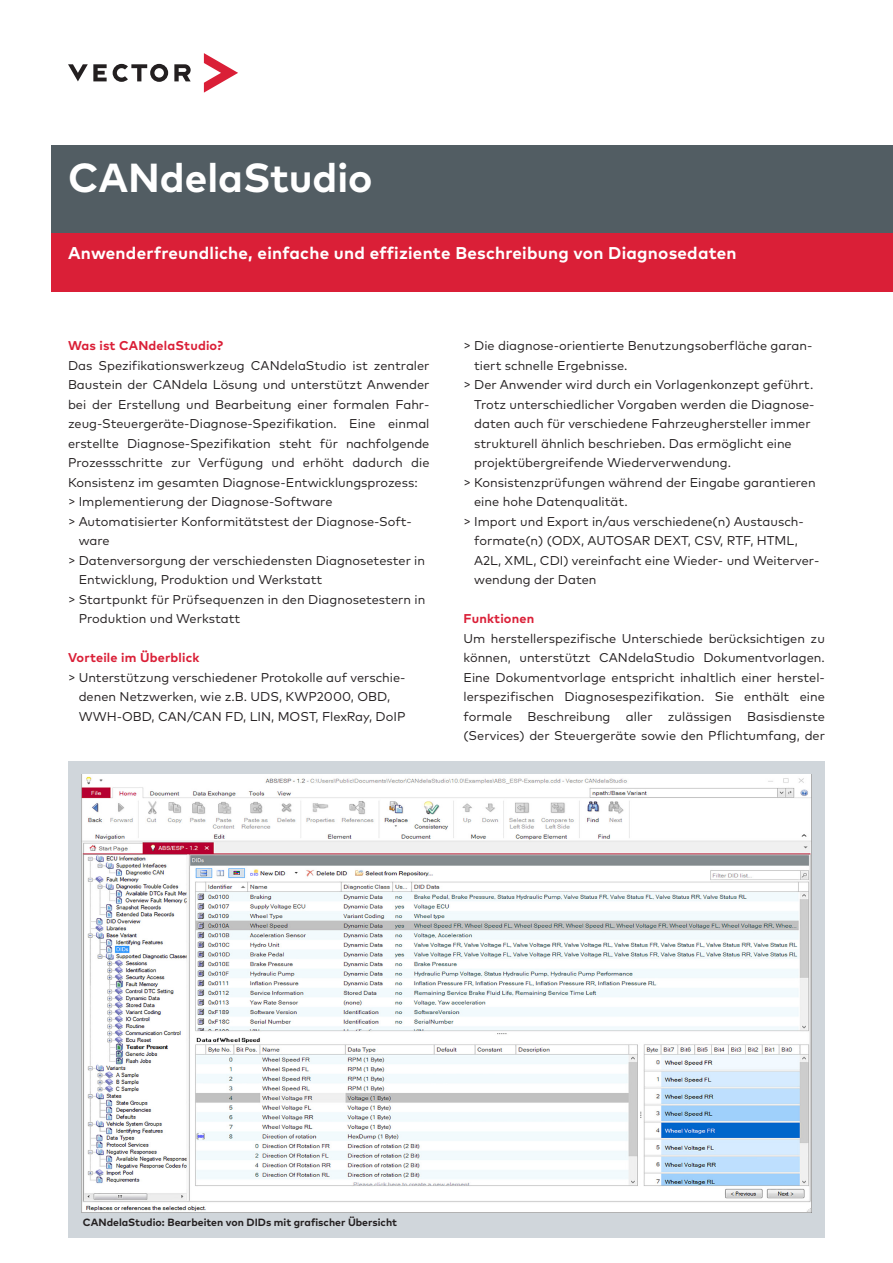
<style>
.page{position:relative;width:893px;height:1263px;background:#fff}
.page>*{position:absolute;margin:0;border:0;box-sizing:border-box;transform-origin:0 0}
.t1{font:700 40.5px "Mark Pro";color:#fff}
.t2{font:700 17.1px "Mark Pro";letter-spacing:.015em;color:#fff}
.t3{font:12.75px/19.5px "Mark Pro";color:#231f20}
.t4{font:700 12.75px "Mark Pro";letter-spacing:.015em;color:#da1f37}
.t5{font:700 10.5px "Mark Pro";color:#231f20}
</style>
<div class="page">
<svg style="left:204px;top:53px;width:34px;height:40px"></svg>
<svg style="left:68px;top:64px;width:123px;height:18px"></svg>
<div style="left:51px;top:146px;width:842px;height:87px;background:#525d63"></div>
<div style="left:51px;top:233px;width:842px;height:58px;background:#da1f37"></div>
<div style="left:68px;top:761px;width:757px;height:476px;background:#d0d6db"></div>
<img style="left:82px;top:774px;width:729px;height:438px">
<h1 class="t1" style="left:68px;top:146px;width:306px">CANdelaStudio</h1>
<h2 class="t2" style="left:68px;top:240px;width:670px">Anwenderfreundliche, einfache und effiziente Beschreibung von Diagnosedaten</h2>
<p class="t4" style="left:68px;top:336px;width:157px">Was ist CANdelaStudio?</p>
<p class="t3" style="left:68px;top:354px;width:363px">Das Spezifikationswerkzeug CANdelaStudio ist zentraler</p>
<p class="t3" style="left:68px;top:374px;width:363px">Baustein der CANdela Lösung und unterstützt Anwender</p>
<p class="t3" style="left:68px;top:393px;width:363px">bei der Erstellung und Bearbeitung einer formalen Fahr-</p>
<p class="t3" style="left:68px;top:413px;width:363px">zeug-Steuergeräte-Diagnose-Spezifikation. Eine einmal</p>
<p class="t3" style="left:68px;top:432px;width:363px">erstellte Diagnose-Spezifikation steht für nachfolgende</p>
<p class="t3" style="left:68px;top:452px;width:363px">Prozessschritte zur Verfügung und erhöht dadurch die</p>
<p class="t3" style="left:68px;top:471px;width:351px">Konsistenz im gesamten Diagnose-Entwicklungsprozess:</p>
<p class="t3" style="left:68px;top:491px;width:266px">&gt; Implementierung der Diagnose-Software</p>
<p class="t3" style="left:68px;top:510px;width:345px">&gt; Automatisierter Konformitätstest der Diagnose-Soft-</p>
<p class="t3" style="left:79px;top:530px;width:32px">ware</p>
<p class="t3" style="left:68px;top:549px;width:359px">&gt; Datenversorgung der verschiedensten Diagnosetester in</p>
<p class="t3" style="left:79px;top:569px;width:245px">Entwicklung, Produktion und Werkstatt</p>
<p class="t3" style="left:68px;top:588px;width:359px">&gt; Startpunkt für Prüfsequenzen in den Diagnosetestern in</p>
<p class="t3" style="left:79px;top:608px;width:163px">Produktion und Werkstatt</p>
<p class="t4" style="left:68px;top:648px;width:133px">Vorteile im Überblick</p>
<p class="t3" style="left:79px;top:666px;width:328px;text-indent:-11px">&gt; Unterstützung verschiedener Protokolle auf verschie&shy;denen Netzwerken, wie z.B. UDS, KWP2000, OBD,<br>WWH-OBD, CAN/CAN FD, LIN, MOST, FlexRay, DoIP</p>
<p class="t3" style="left:463px;top:335px;width:350px">&gt; Die diagnose-orientierte Benutzungsoberfläche garan-</p>
<p class="t3" style="left:474px;top:354px;width:155px">tiert schnelle Ergebnisse.</p>
<p class="t3" style="left:463px;top:374px;width:351px">&gt; Der Anwender wird durch ein Vorlagenkonzept geführt.</p>
<p class="t3" style="left:474px;top:393px;width:342px">Trotz unterschiedlicher Vorgaben werden die Diagnose-</p>
<p class="t3" style="left:474px;top:413px;width:338px">daten auch für verschiedene Fahrzeughersteller immer</p>
<p class="t3" style="left:474px;top:432px;width:319px">strukturell ähnlich beschrieben. Das ermöglicht eine</p>
<p class="t3" style="left:474px;top:452px;width:258px">projektübergreifende Wiederverwendung.</p>
<p class="t3" style="left:463px;top:471px;width:354px">&gt; Konsistenzprüfungen während der Eingabe garantieren</p>
<p class="t3" style="left:474px;top:491px;width:155px">eine hohe Datenqualität.</p>
<p class="t3" style="left:463px;top:510px;width:340px">&gt; Import und Export in/aus verschiedene(n) Austausch-</p>
<p class="t3" style="left:474px;top:530px;width:325px">formate(n) (ODX, AUTOSAR DEXT, CSV, RTF, HTML,</p>
<p class="t3" style="left:474px;top:549px;width:347px">A2L, XML, CDI) vereinfacht eine Wieder- und Weiterver-</p>
<p class="t3" style="left:474px;top:569px;width:124px">wendung der Daten</p>
<p class="t4" style="left:463px;top:609px;width:72px">Funktionen</p>
<p class="t3" style="left:463px;top:627px;width:363px;text-align:justify">Um herstellerspezifische Unterschiede berücksichtigen zu können, unterstützt CANdelaStudio Dokumentvorlagen.<br>Eine Dokumentvorlage entspricht inhaltlich einer herstel&shy;lerspezifischen Diagnosespezifikation. Sie enthält eine formale Beschreibung aller zulässigen Basisdienste (Services) der Steuergeräte sowie den Pflichtumfang, der</p>
<p class="t5" style="left:83px;top:1214px;width:316px">CANdelaStudio: Bearbeiten von DIDs mit grafischer Übersicht</p>
</div>
